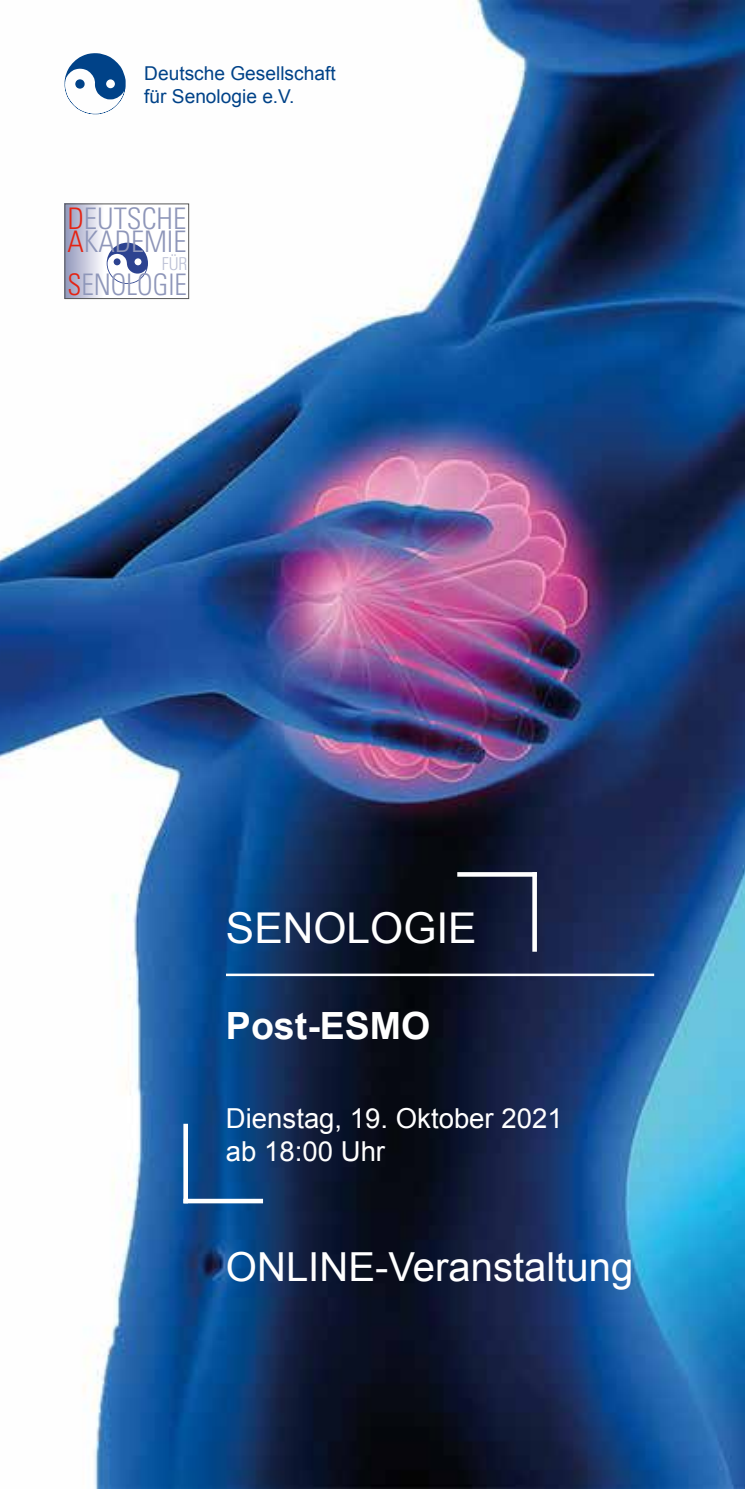
<style>
.page{position:relative;width:745px;height:1489px;background:#fff}
.page>*{position:absolute;margin:0;border:0;box-sizing:border-box;transform-origin:0 0}
.t1{font:42.5px "Arial";color:#fff}
.t2{font:40px "Arial";color:#fff}
.t3{font:700 37.5px "Arial";color:#fff}
.t4{font:300 condensed 29.75px/23.5px "Univers";color:#8e96b9}
.t5{font:300 condensed 29.75px "Univers";color:#8e96b9;scale:.94 1}
.t6{font:27.5px/32.5px "Arial";color:#fff}
.t7{font:19px/23px "Arial";color:#004288}
.t8{font:300 condensed 17.75px "Univers";color:#bbc0d5}
.s1{color:#e42313}
</style>
<div class="page">
<img style="left:0;top:0;width:744px;height:1488px">
<hr style="left:226px;top:973px;width:427px;height:3px;background:#fff">
<svg style="left:457px;top:872px;width:75px;height:4px"></svg>
<svg style="left:532px;top:872px;width:4px;height:79px"></svg>
<div style="left:183px;top:1198px;width:80px;height:5px;background:#fff"></div>
<div style="left:183px;top:1123px;width:5px;height:80px;background:#fff"></div>
<svg style="left:66px;top:205px;width:121px;height:92px"></svg>
<div style="left:64px;top:203px;width:125px;height:96px;border:1px solid #575756"></div>
<svg style="left:107px;top:243px;width:41px;height:41px"></svg>
<div style="left:114px;top:258px;width:6px;height:7px;background:#2d4390;border-radius:50%"></div>
<svg style="left:65px;top:53px;width:60px;height:61px"></svg>
<p class="t7" style="left:144px;top:62px;width:193px">Deutsche Gesellschaft für Senologie e.V.</p>
<h3 class="t4" style="left:67px;top:206px;width:120px"><span class="s1">D</span>EUTSCHE<br><span class="s1">A</span>KADEMIE</h3>
<p class="t8" style="left:162px;top:253px;width:27px">FÜR</p>
<h3 class="t5" style="left:67px;top:267px;width:129px"><span class="s1">S</span>ENOLOGIE</h3>
<h1 class="t1" style="left:226px;top:900px;width:252px">SENOLOGIE</h1>
<h3 class="t3" style="left:226px;top:1000px;width:206px">Post-ESMO</h3>
<h3 class="t6" style="left:226px;top:1102px;width:338px">Dienstag, 19. Oktober 2021 ab 18:00 Uhr</h3>
<h2 class="t2" style="left:226px;top:1240px;width:408px">ONLINE-Veranstaltung</h2>
</div>
